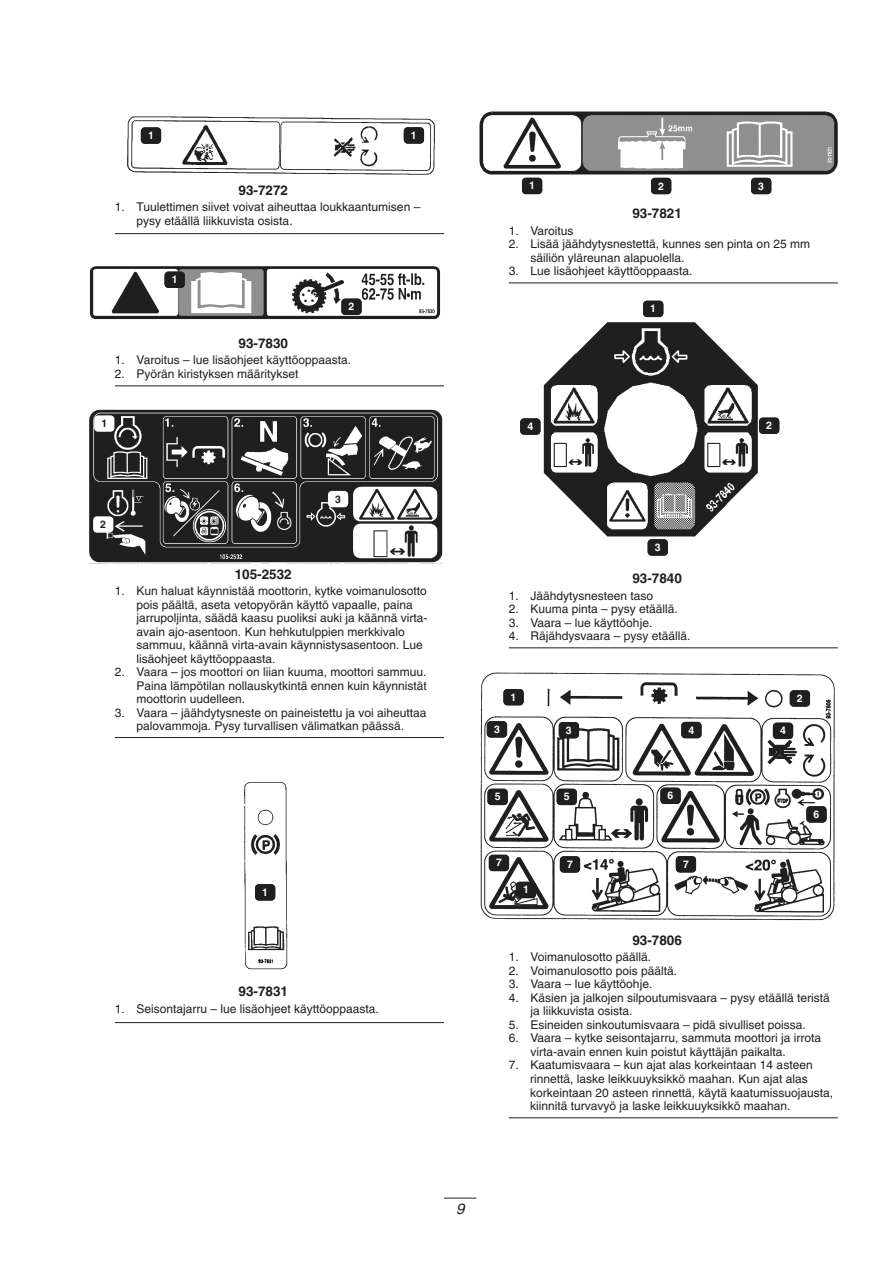
<style>
.page{position:relative;width:893px;height:1262px;background:#fff}
.page>*{position:absolute;margin:0;border:0;box-sizing:border-box;transform-origin:0 0}
.t1{font:italic 15px "Helvetica";color:#201f20}
.t2{font:700 13.5px "Helvetica";color:#201f20}
.t3{font:12px/13.5px "Helvetica";color:#201f20}
.t4{font:700 10.5px "Helvetica";color:#fff}
.t5{font:700 10.5px "Helvetica";color:#201f20}
</style>
<div class="page">
<hr style="left:115px;top:233px;width:329px;height:1px;background:#201f20">
<hr style="left:115px;top:385px;width:329px;height:1px;background:#201f20">
<hr style="left:115px;top:737px;width:329px;height:1px;background:#201f20">
<hr style="left:115px;top:1022px;width:329px;height:1px;background:#201f20">
<hr style="left:509px;top:283px;width:328px;height:1px;background:#201f20">
<hr style="left:509px;top:647px;width:328px;height:1px;background:#201f20">
<hr style="left:509px;top:1117px;width:328px;height:1px;background:#201f20">
<hr style="left:444px;top:1197px;width:32px;height:1px;background:#201f20">
<img style="left:127px;top:116px;width:308px;height:59px">
<img style="left:479px;top:112px;width:358px;height:63px">
<img style="left:538px;top:322px;width:223px;height:219px">
<img style="left:244px;top:782px;width:44px;height:188px">
<img style="left:90px;top:266px;width:350px;height:54px">
<img style="left:89px;top:409px;width:354px;height:155px">
<div style="left:141px;top:127px;width:20px;height:17px;background:#201f20;border-radius:4px"></div>
<div style="left:404px;top:127px;width:20px;height:17px;background:#201f20;border-radius:4px"></div>
<div style="left:164px;top:271px;width:21px;height:17px;background:#201f20;border-radius:4px"></div>
<div style="left:341px;top:298px;width:20px;height:17px;background:#201f20;border-radius:4px"></div>
<div style="left:255px;top:884px;width:20px;height:16px;background:#201f20;border-radius:4px"></div>
<div style="left:643px;top:301px;width:20px;height:16px;background:#201f20;border-radius:4px"></div>
<div style="left:647px;top:539px;width:21px;height:16px;background:#201f20;border-radius:4px"></div>
<div style="left:520px;top:418px;width:20px;height:17px;background:#201f20;border-radius:4px"></div>
<div style="left:759px;top:417px;width:20px;height:17px;background:#201f20;border-radius:4px"></div>
<div style="left:522px;top:178px;width:20px;height:16px;background:#201f20;border-radius:4px"></div>
<div style="left:651px;top:178px;width:20px;height:16px;background:#201f20;border-radius:4px"></div>
<div style="left:751px;top:178px;width:20px;height:16px;background:#201f20;border-radius:4px"></div>
<div style="left:94px;top:415px;width:20px;height:17px;background:#fff;border-radius:4px"></div>
<div style="left:93px;top:516px;width:20px;height:16px;background:#fff;border-radius:4px"></div>
<div style="left:328px;top:491px;width:20px;height:16px;background:#fff;border-radius:4px"></div>
<img style="left:480px;top:672px;width:355px;height:249px">
<div style="left:503px;top:689px;width:20px;height:16px;background:#201f20;border-radius:4px"></div>
<div style="left:789px;top:690px;width:21px;height:16px;background:#201f20;border-radius:4px"></div>
<div style="left:487px;top:721px;width:20px;height:16px;background:#201f20;border-radius:4px"></div>
<div style="left:558px;top:722px;width:21px;height:16px;background:#201f20;border-radius:4px"></div>
<div style="left:487px;top:788px;width:20px;height:17px;background:#201f20;border-radius:4px"></div>
<div style="left:556px;top:788px;width:21px;height:17px;background:#201f20;border-radius:4px"></div>
<div style="left:660px;top:787px;width:20px;height:17px;background:#201f20;border-radius:4px"></div>
<div style="left:806px;top:806px;width:20px;height:16px;background:#201f20;border-radius:4px"></div>
<div style="left:489px;top:854px;width:20px;height:17px;background:#201f20;border-radius:4px"></div>
<div style="left:516px;top:881px;width:20px;height:17px;background:#201f20;border-radius:4px"></div>
<div style="left:560px;top:856px;width:20px;height:16px;background:#201f20;border-radius:4px"></div>
<div style="left:675px;top:856px;width:21px;height:16px;background:#201f20;border-radius:4px"></div>
<div style="left:681px;top:722px;width:20px;height:16px;background:#201f20;border-radius:4px"></div>
<div style="left:772px;top:722px;width:21px;height:17px;background:#201f20;border-radius:4px"></div>
<p class="t4" style="left:148px;top:131px;width:7px">1</p>
<p class="t4" style="left:411px;top:131px;width:7px">1</p>
<p class="t2" style="left:238px;top:185px;width:51px">93-7272</p>
<p class="t3" style="left:136px;top:201px;width:285px;text-indent:-22px">1. Tuulettimen siivet voivat aiheuttaa loukkaantumisen – pysy etäällä liikkuvista osista.</p>
<p class="t4" style="left:172px;top:276px;width:7px">1</p>
<p class="t4" style="left:348px;top:303px;width:7px">2</p>
<p class="t2" style="left:238px;top:338px;width:51px">93-7830</p>
<p class="t3" style="left:115px;top:355px;width:238px">1. Varoitus – lue lisäohjeet käyttöoppaasta.</p>
<p class="t3" style="left:115px;top:368px;width:185px">2. Pyörän kiristyksen määritykset</p>
<p class="t5" style="left:101px;top:419px;width:7px">1</p>
<p class="t5" style="left:100px;top:520px;width:7px">2</p>
<p class="t5" style="left:335px;top:495px;width:7px">3</p>
<p class="t2" style="left:235px;top:569px;width:59px">105-2532</p>
<p class="t3" style="left:136px;top:585px;width:292px;text-indent:-22px">1. Kun haluat käynnistää moottorin, kytke voimanulosotto pois päältä, aseta vetopyörän käyttö vapaalle, paina jarrupoljinta, säädä kaasu puoliksi auki ja käännä virta&shy;avain ajo-asentoon. Kun hehkutulppien merkkivalo sammuu, käännä virta-avain käynnistysasentoon. Lue lisäohjeet käyttöoppaasta.</p>
<p class="t3" style="left:136px;top:666px;width:292px;text-align:justify;text-indent:-22px">2. Vaara – jos moottori on liian kuuma, moottori sammuu.<br>Paina lämpötilan nollauskytkintä ennen kuin käynnistät moottorin uudelleen.</p>
<p class="t3" style="left:115px;top:706px;width:313px;text-align:center">3. Vaara – jäähdytysneste on paineistettu ja voi aiheuttaa palovammoja. Pysy turvallisen välimatkan päässä.</p>
<p class="t4" style="left:262px;top:888px;width:7px">1</p>
<p class="t2" style="left:238px;top:986px;width:51px">93-7831</p>
<p class="t3" style="left:115px;top:1003px;width:265px">1. Seisontajarru – lue lisäohjeet käyttöoppaasta.</p>
<p class="t4" style="left:529px;top:182px;width:7px">1</p>
<p class="t4" style="left:658px;top:182px;width:7px">2</p>
<p class="t4" style="left:758px;top:182px;width:7px">3</p>
<p class="t2" style="left:632px;top:208px;width:51px">93-7821</p>
<p class="t3" style="left:509px;top:225px;width:66px">1. Varoitus</p>
<p class="t3" style="left:530px;top:238px;width:281px;text-indent:-22px">2. Lisää jäähdytysnestettä, kunnes sen pinta on 25 mm säiliön yläreunan alapuolella.</p>
<p class="t3" style="left:509px;top:265px;width:185px">3. Lue lisäohjeet käyttöoppaasta.</p>
<p class="t4" style="left:650px;top:305px;width:7px">1</p>
<p class="t4" style="left:527px;top:422px;width:7px">4</p>
<p class="t4" style="left:766px;top:422px;width:7px">2</p>
<p class="t4" style="left:655px;top:543px;width:7px">3</p>
<p class="t2" style="left:632px;top:573px;width:51px">93-7840</p>
<p class="t3" style="left:509px;top:589px;width:146px">1. Jäähdytysnesteen taso</p>
<p class="t3" style="left:509px;top:603px;width:170px">2. Kuuma pinta – pysy etäällä.</p>
<p class="t3" style="left:509px;top:616px;width:145px">3. Vaara – lue käyttöohje.</p>
<p class="t3" style="left:509px;top:630px;width:183px">4. Räjähdysvaara – pysy etäällä.</p>
<p class="t4" style="left:510px;top:693px;width:7px">1</p>
<p class="t4" style="left:797px;top:694px;width:7px">2</p>
<p class="t4" style="left:494px;top:725px;width:7px">3</p>
<p class="t4" style="left:566px;top:726px;width:7px">3</p>
<p class="t4" style="left:688px;top:726px;width:7px">4</p>
<p class="t4" style="left:780px;top:727px;width:7px">4</p>
<p class="t4" style="left:494px;top:793px;width:7px">5</p>
<p class="t4" style="left:564px;top:793px;width:7px">5</p>
<p class="t4" style="left:667px;top:791px;width:7px">6</p>
<p class="t4" style="left:496px;top:859px;width:7px">7</p>
<p class="t4" style="left:523px;top:886px;width:7px">1</p>
<p class="t4" style="left:567px;top:860px;width:7px">7</p>
<p class="t4" style="left:683px;top:860px;width:7px">7</p>
<p class="t4" style="left:813px;top:810px;width:7px">6</p>
<p class="t2" style="left:632px;top:935px;width:51px">93-7806</p>
<p class="t3" style="left:509px;top:951px;width:144px">1. Voimanulosotto päällä.</p>
<p class="t3" style="left:509px;top:965px;width:170px">2. Voimanulosotto pois päältä.</p>
<p class="t3" style="left:509px;top:978px;width:145px">3. Vaara – lue käyttöohje.</p>
<p class="t3" style="left:530px;top:992px;width:301px;text-indent:-22px">4. Käsien ja jalkojen silpoutumisvaara – pysy etäällä teristä ja liikkuvista osista.</p>
<p class="t3" style="left:509px;top:1019px;width:298px">5. Esineiden sinkoutumisvaara – pidä sivulliset poissa.</p>
<p class="t3" style="left:530px;top:1032px;width:292px;text-indent:-22px">6. Vaara – kytke seisontajarru, sammuta moottori ja irrota virta-avain ennen kuin poistut käyttäjän paikalta.</p>
<p class="t3" style="left:530px;top:1059px;width:304px;text-indent:-21px">7. Kaatumisvaara – kun ajat alas korkeintaan 14 asteen rinnettä, laske leikkuuyksikkö maahan. Kun ajat alas korkeintaan 20 asteen rinnettä, käytä kaatumissuojausta, kiinnitä turvavyö ja laske leikkuuyksikkö maahan.</p>
<p class="t1" style="left:456px;top:1203px;width:10px">9</p>
</div>
